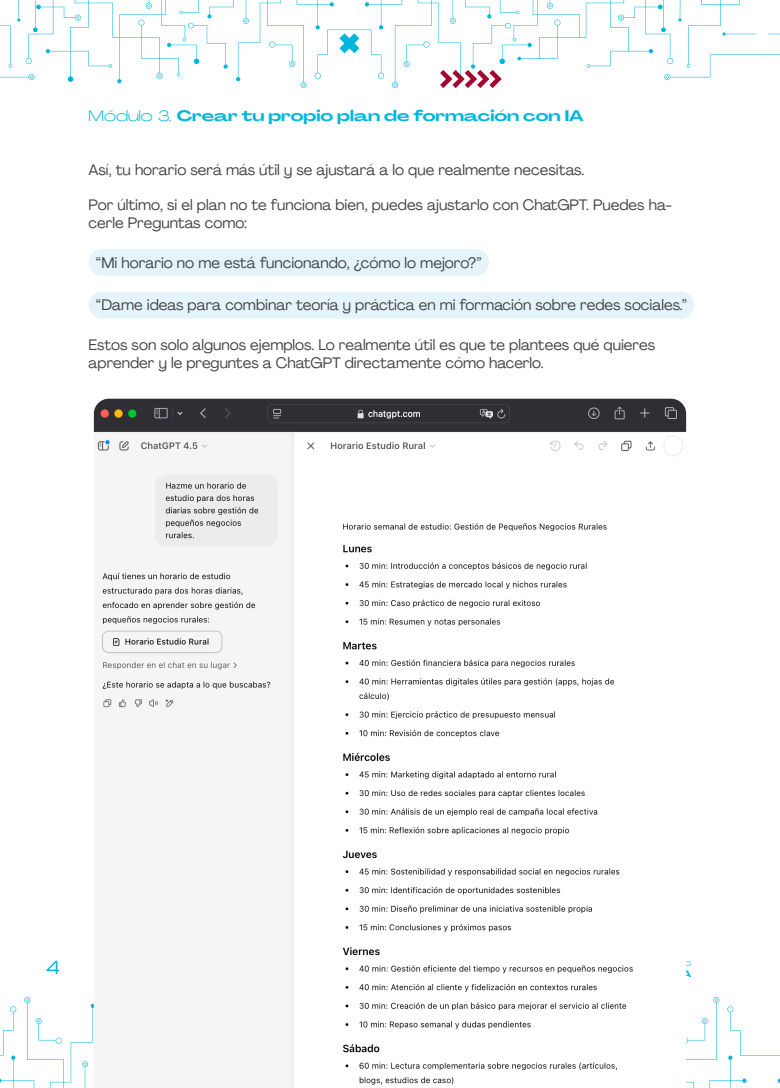
<style>
.page{position:relative;width:780px;height:1088px;background:#fff}
.page>*{position:absolute;margin:0;border:0;box-sizing:border-box;transform-origin:0 0}
.t1{font:18.75px "PP Agrandir Variable";color:#00b6df}
.Ejemplo_GPT{font:15px/18px "PP Agrandir Variable";color:#424242}
.t2{font:15px "PP Agrandir Variable";color:#00b6df}
</style>
<div class="page">
<svg style="left:0;top:0;width:780px;height:88px"></svg>
<svg style="left:0;top:997px;width:780px;height:91px"></svg>
<div style="left:89px;top:249px;width:400px;height:27px;background:#e4f4fa;border-radius:13px"></div>
<div style="left:89px;top:292px;width:605px;height:27px;background:#e4f4fa;border-radius:13px"></div>
<img style="left:94px;top:399px;width:592px;height:689px">
<div style="left:664px;top:436px;width:18px;height:20px;background:#fff;border-radius:50%"></div>
<div style="left:663px;top:435px;width:20px;height:21px;border:1px solid #ededec;border-radius:50%"></div>
<p class="t2" style="left:89px;top:106px;width:496px">Módulo 3. Crear tu propio plan de formación con IA</p>
<p class="Ejemplo_GPT" style="left:89px;top:160px;width:497px">Así, tu horario será más útil y se ajustará a lo que realmente necesitas.</p>
<p class="Ejemplo_GPT" style="left:89px;top:196px;width:585px">Por último, si el plan no te funciona bien, puedes ajustarlo con ChatGPT. Puedes ha&shy;cerle Preguntas como:</p>
<p class="Ejemplo_GPT" style="left:96px;top:253px;width:387px">“Mi horario no me está funcionando, ¿cómo lo mejoro?”</p>
<p class="Ejemplo_GPT" style="left:96px;top:296px;width:592px">“Dame ideas para combinar teoría y práctica en mi formación sobre redes sociales.”</p>
<p class="Ejemplo_GPT" style="left:89px;top:335px;width:568px">Estos son solo algunos ejemplos. Lo realmente útil es que te plantees qué quieres aprender y le preguntes a ChatGPT directamente cómo hacerlo.</p>
<p class="t1" style="left:46px;top:955px;width:15px">4</p>
</div>
